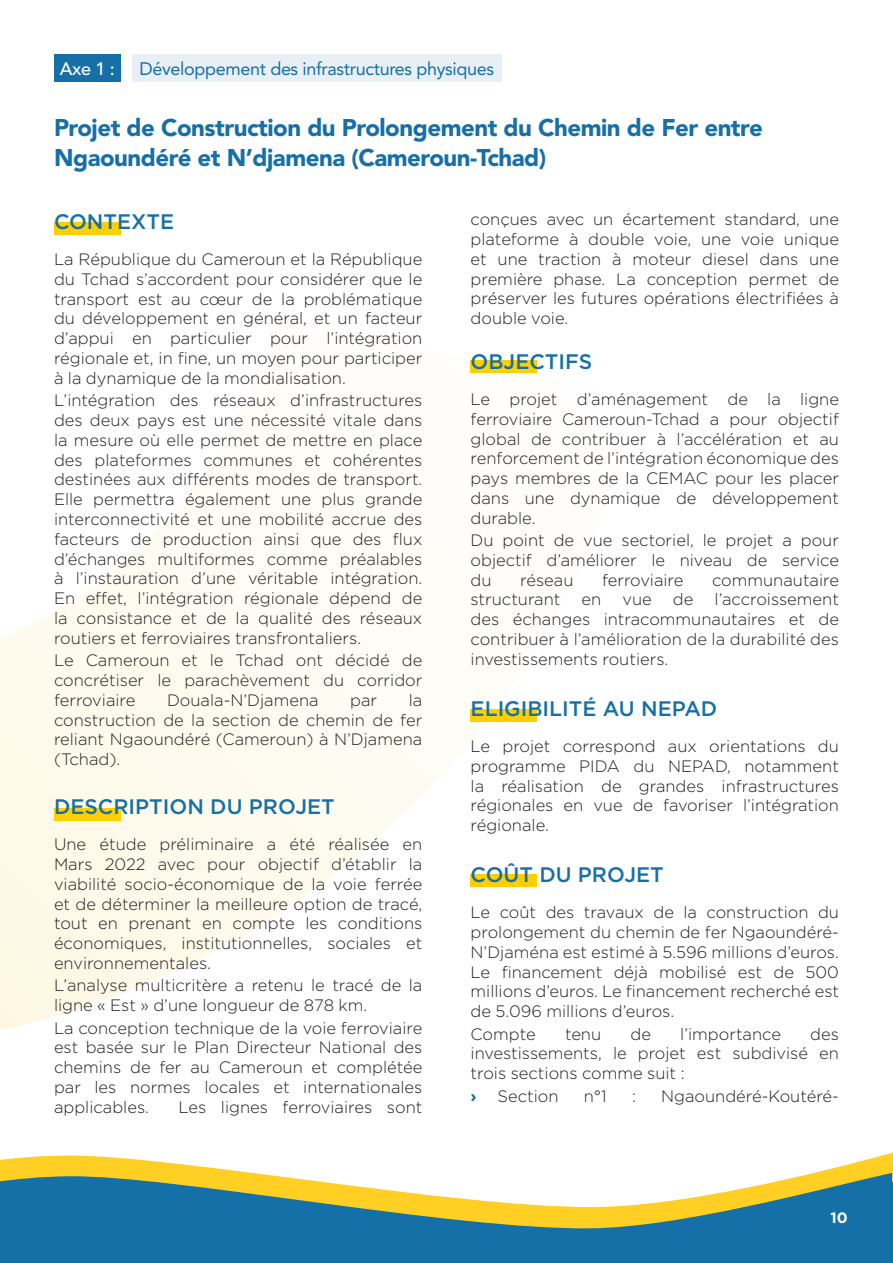
<style>
.page{position:relative;width:893px;height:1263px;background:#fff}
.page>*{position:absolute;margin:0;border:0;box-sizing:border-box;transform-origin:0 0}
.t1{font:900 24px/30.6px "Avenir LT Std";letter-spacing:-.02em;color:#166fa6}
.t2{font:500 21px "Gotham";color:#166fa6}
.t3{font:18px "Avenir LT Std";letter-spacing:-.02em;color:#166fa6}
.t4{font:500 18px "Avenir LT Std";color:#fff}
.t5{font:300 16.5px/19.8px "Gotham";color:#231f20;text-align:justify}
.t6{font:700 16.5px "Gotham";color:#166fa6}
.t7{font:700 15px "Gotham";color:#fff}
</style>
<div class="page">
<svg style="left:0;top:1153px;width:892px;height:18px"></svg>
<svg style="left:0;top:1171px;width:892px;height:92px;background:#63979c"></svg>
<svg style="left:892px;top:1152px;width:1px;height:111px"></svg>
<div style="left:0;top:631px;width:156px;height:399px;background:#fefaea"></div>
<img style="left:424px;top:360px;width:47px;height:434px">
<div style="left:54px;top:54px;width:67px;height:28px;background:#166fa6"></div>
<div style="left:132px;top:54px;width:370px;height:28px;background:#e8f0f6"></div>
<div style="left:54px;top:222px;width:67px;height:13px;background:#ffcf00"></div>
<div style="left:54px;top:808px;width:67px;height:12px;background:#ffcf00"></div>
<div style="left:471px;top:360px;width:66px;height:13px;background:#ffcf00"></div>
<div style="left:471px;top:874px;width:66px;height:12px;background:#ffcf00"></div>
<div style="left:471px;top:709px;width:66px;height:13px;background:#ffcf00"></div>
<p class="t4" style="left:60px;top:58px;width:56px">Axe 1 :</p>
<p class="t3" style="left:140px;top:58px;width:356px">Développement des infrastructures physiques</p>
<h1 class="t1" style="left:54px;top:112px;width:710px">Projet de Construction du Prolongement du Chemin de Fer entre<br>Ngaoundéré et N’djamena (Cameroun-Tchad)</h1>
<p class="t2" style="left:54px;top:208px;width:122px">CONTEXTE</p>
<p class="t5" style="left:54px;top:249px;width:370px">La République du Cameroun et la République du Tchad s’accordent pour considérer que le transport est au cœur de la problématique du développement en général, et un facteur d’appui en particulier pour l’intégration régionale et, in fine, un moyen pour participer à la dynamique de la mondialisation.</p>
<p class="t5" style="left:54px;top:390px;width:370px">L’intégration des réseaux d’infrastructures des deux pays est une nécessité vitale dans la mesure où elle permet de mettre en place des plateformes communes et cohérentes destinées aux différents modes de transport.<br>Elle permettra également une plus grande interconnectivité et une mobilité accrue des facteurs de production ainsi que des flux d’échanges multiformes comme préalables à l’instauration d’une véritable intégration.<br>En effet, l’intégration régionale dépend de la consistance et de la qualité des réseaux routiers et ferroviaires transfrontaliers.</p>
<p class="t5" style="left:54px;top:650px;width:370px">Le Cameroun et le Tchad ont décidé de concrétiser le parachèvement du corridor ferroviaire</p>
<p class="t5" style="left:54px;top:689px;width:370px;text-indent:355px">la construction de la section de chemin de fer reliant Ngaoundéré (Cameroun) à N’Djamena (Tchad).</p>
<p class="t5" style="left:167px;top:689px;width:153px">Douala-N’Djamena</p>
<p class="t5" style="left:350px;top:689px;width:28px">par</p>
<p class="t2" style="left:54px;top:793px;width:282px">DESCRIPTION DU PROJET</p>
<p class="t5" style="left:54px;top:834px;width:370px">Une étude préliminaire a été réalisée en Mars 2022 avec pour objectif d’établir la viabilité socio-économique de la voie ferrée et de déterminer la meilleure option de tracé, tout en prenant en compte les conditions économiques, institutionnelles, sociales et environnementales.</p>
<p class="t5" style="left:54px;top:975px;width:370px">L’analyse multicritère a retenu le tracé de la ligne « Est » d’une longueur de 878 km.</p>
<p class="t5" style="left:54px;top:1017px;width:370px">La conception technique de la voie ferroviaire est basée sur le Plan Directeur National des chemins de fer au Cameroun et complétée par les normes locales et internationales applicables.</p>
<p class="t5" style="left:178px;top:1096px;width:246px">Les lignes ferroviaires sont</p>
<p class="t5" style="left:471px;top:209px;width:370px">conçues avec un écartement standard, une plateforme à double voie, une voie unique et une traction à moteur diesel dans une première phase. La conception permet de préserver les futures opérations électrifiées à double voie.</p>
<p class="t2" style="left:471px;top:348px;width:123px">OBJECTIFS</p>
<p class="t5" style="left:471px;top:389px;width:370px">Le projet d’aménagement de la ligne ferroviaire Cameroun-Tchad a pour objectif global de contribuer à l’accélération et au renforcement de l’intégration économique des pays membres de la CEMAC pour les placer dans une dynamique de développement durable.</p>
<p class="t5" style="left:471px;top:530px;width:370px">Du point de vue sectoriel, le projet a pour objectif d’améliorer le niveau de service du</p>
<p class="t5" style="left:520px;top:569px;width:55px">réseau</p>
<p class="t5" style="left:602px;top:569px;width:83px">ferroviaire</p>
<p class="t5" style="left:712px;top:569px;width:128px">communautaire</p>
<p class="t5" style="left:471px;top:589px;width:91px">structurant</p>
<p class="t5" style="left:582px;top:589px;width:21px">en</p>
<p class="t5" style="left:622px;top:589px;width:31px">vue</p>
<p class="t5" style="left:673px;top:589px;width:22px">de</p>
<p class="t5" style="left:471px;top:589px;width:370px;text-indent:244px">l’accroissement des échanges intracommunautaires et de contribuer à l’amélioration de la durabilité des investissements routiers.</p>
<p class="t2" style="left:471px;top:695px;width:248px">ELIGIBILITÉ AU NEPAD</p>
<p class="t5" style="left:471px;top:736px;width:370px">Le projet correspond aux orientations du programme PIDA du NEPAD, notamment la réalisation de grandes infrastructures régionales en vue de favoriser l’intégration régionale.</p>
<p class="t2" style="left:471px;top:861px;width:195px">COÛT DU PROJET</p>
<p class="t5" style="left:471px;top:902px;width:370px">Le coût des travaux de la construction du prolongement du chemin de fer Ngaoundéré-N’Djaména est estimé à 5.596 millions d’euros.<br>Le financement déjà mobilisé est de 500 millions d’euros. Le financement recherché est de 5.096 millions d’euros.</p>
<p class="t5" style="left:471px;top:1023px;width:67px">Compte</p>
<p class="t5" style="left:565px;top:1023px;width:38px">tenu</p>
<p class="t5" style="left:630px;top:1023px;width:22px">de</p>
<p class="t5" style="left:680px;top:1023px;width:102px">l’importance</p>
<p class="t5" style="left:471px;top:1023px;width:370px;text-indent:340px">des investissements, le projet est subdivisé en trois sections comme suit :</p>
<p class="t6" style="left:471px;top:1085px;width:8px">›</p>
<p class="t5" style="left:498px;top:1085px;width:63px">Section</p>
<p class="t5" style="left:584px;top:1085px;width:25px">n°1</p>
<p class="t5" style="left:632px;top:1085px;width:5px">:</p>
<p class="t5" style="left:661px;top:1085px;width:179px">Ngaoundéré-Koutéré-</p>
<p class="t7" style="left:830px;top:1207px;width:19px">10</p>
</div>
